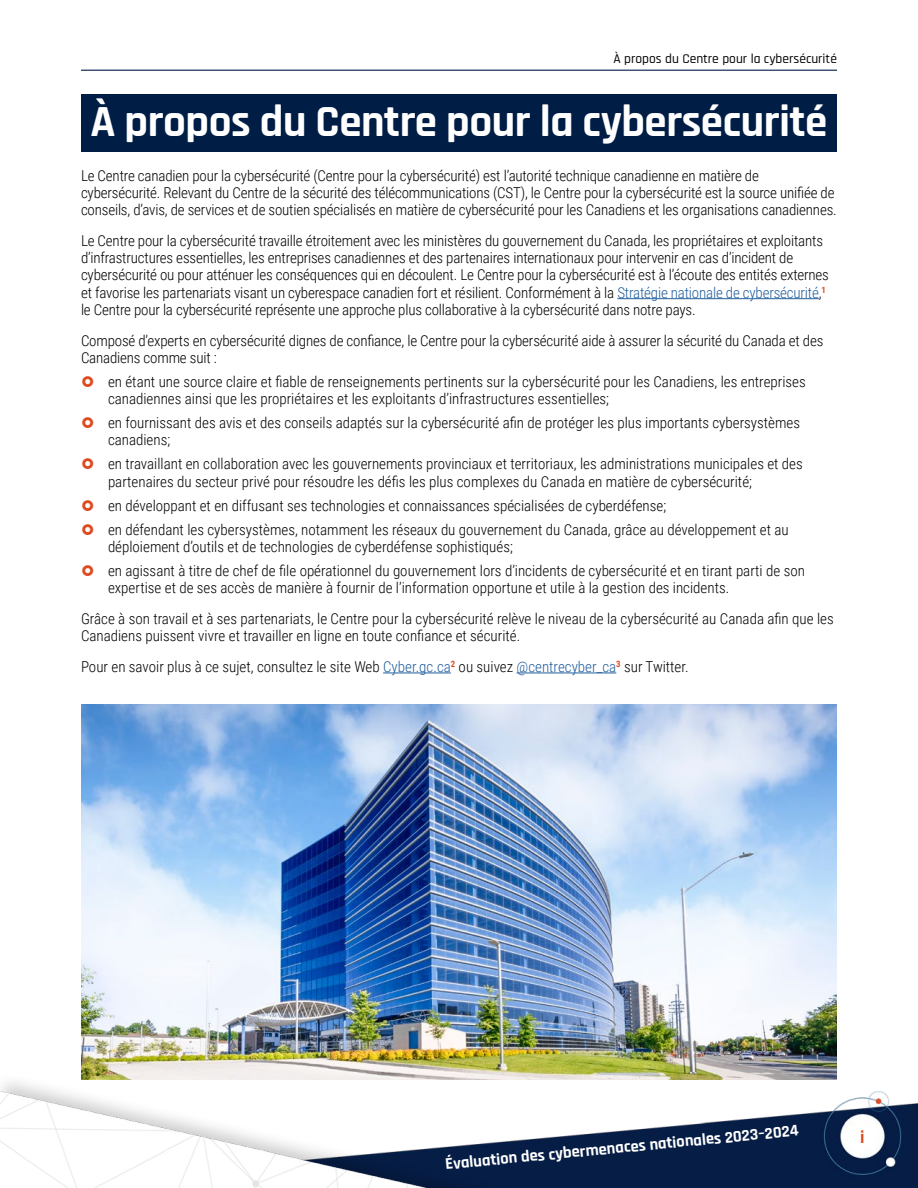
<style>
.page{position:relative;width:918px;height:1188px;background:#fff}
.page>*{position:absolute;margin:0;border:0;box-sizing:border-box;transform-origin:0 0}
.section_headings{font:700 45px "Rajdhani";letter-spacing:-.01em;color:#fff}
.t1{font:700 18px "Rajdhani";color:#de4b20}
.t2{font:700 16.5px "Rajdhani";color:#fff}
.Text_reg{font:300 15px/17.2px "Roboto Condensed";letter-spacing:-.01em;color:#000}
.bullets_lvl1{font:300 15px/17.2px "Roboto Condensed";color:#000}
.t3{font:500 13.5px "Rajdhani";color:#000}
.s1{color:#215e9e}
</style>
<div class="page">
<div style="left:81px;top:94px;width:756px;height:58px;background:#001e45"></div>
<hr style="left:617px;top:298px;width:202px;height:1px;background:#215e9e">
<hr style="left:383px;top:673px;width:68px;height:1px;background:#215e9e">
<hr style="left:517px;top:673px;width:99px;height:1px;background:#215e9e">
<img style="left:81px;top:704px;width:756px;height:376px">
<img style="left:562px;top:1091px;width:356px;height:97px">
<div style="left:0;top:1072px;width:562px;height:116px;background:#000;opacity:.2"></div>
<img style="left:0;top:1086px;width:546px;height:102px">
<hr style="left:81px;top:70px;width:756px;height:1px;background:#001e45">
<p class="t3" style="left:614px;top:51px;width:225px">À propos du Centre pour la cybersécurité</p>
<h1 class="section_headings" style="left:91px;top:94px;width:738px">À propos du Centre pour la cybersécurité</h1>
<p class="Text_reg" style="left:81px;top:166px;width:757px">Le Centre canadien pour la cybersécurité (Centre pour la cybersécurité) est l’autorité technique canadienne en matière de cybersécurité. Relevant du Centre de la sécurité des télécommunications (CST), le Centre pour la cybersécurité est la source unifiée de conseils, d’avis, de services et de soutien spécialisés en matière de cybersécurité pour les Canadiens et les organisations canadiennes.</p>
<p class="Text_reg" style="left:81px;top:231px;width:749px">Le Centre pour la cybersécurité travaille étroitement avec les ministères du gouvernement du Canada, les propriétaires et exploitants d’infrastructures essentielles, les entreprises canadiennes et des partenaires internationaux pour intervenir en cas d’incident de cybersécurité ou pour atténuer les conséquences qui en découlent. Le Centre pour la cybersécurité est à l’écoute des entités externes et favorise les partenariats visant un cyberespace canadien fort et résilient. Conformément à la <span class="s1">Stratégie nationale de cybersécurité</span>,<sup>1 </sup>le Centre pour la cybersécurité représente une approche plus collaborative à la cybersécurité dans notre pays.</p>
<p class="Text_reg" style="left:81px;top:331px;width:744px">Composé d’experts en cybersécurité dignes de confiance, le Centre pour la cybersécurité aide à assurer la sécurité du Canada et des<br>Canadiens comme suit :</p>
<p class="bullets_lvl1" style="left:108px;top:372px;width:699px">en étant une source claire et fiable de renseignements pertinents sur la cybersécurité pour les Canadiens, les entreprises canadiennes ainsi que les propriétaires et les exploitants d’infrastructures essentielles;</p>
<p class="bullets_lvl1" style="left:108px;top:414px;width:694px">en fournissant des avis et des conseils adaptés sur la cybersécurité afin de protéger les plus importants cybersystèmes canadiens;</p>
<p class="bullets_lvl1" style="left:108px;top:455px;width:696px">en travaillant en collaboration avec les gouvernements provinciaux et territoriaux, les administrations municipales et des partenaires du secteur privé pour résoudre les défis les plus complexes du Canada en matière de cybersécurité;</p>
<p class="bullets_lvl1" style="left:108px;top:496px;width:560px">en développant et en diffusant ses technologies et connaissances spécialisées de cyberdéfense;</p>
<p class="bullets_lvl1" style="left:108px;top:520px;width:682px">en défendant les cybersystèmes, notamment les réseaux du gouvernement du Canada, grâce au développement et au déploiement d’outils et de technologies de cyberdéfense sophistiqués;</p>
<p class="bullets_lvl1" style="left:108px;top:561px;width:699px">en agissant à titre de chef de file opérationnel du gouvernement lors d’incidents de cybersécurité et en tirant parti de son expertise et de ses accès de manière à fournir de l’information opportune et utile à la gestion des incidents.</p>
<p class="Text_reg" style="left:81px;top:609px;width:754px">Grâce à son travail et à ses partenariats, le Centre pour la cybersécurité relève le niveau de la cybersécurité au Canada afin que les<br>Canadiens puissent vivre et travailler en ligne en toute confiance et sécurité.</p>
<p class="Text_reg" style="left:81px;top:657px;width:609px">Pour en savoir plus à ce sujet, consultez le site Web <span class="s1">Cyber.gc.ca</span><sup>2</sup> ou suivez <span class="s1">@centrecyber_ca</span><sup>3</sup> sur Twitter.</p>
<p class="t2" style="left:444px;top:1153px;width:356px;rotate:-5deg">Évaluation des cybermenaces nationales 2023–2024</p>
<p class="t1" style="left:860px;top:1126px;width:6px">i</p>
</div>
